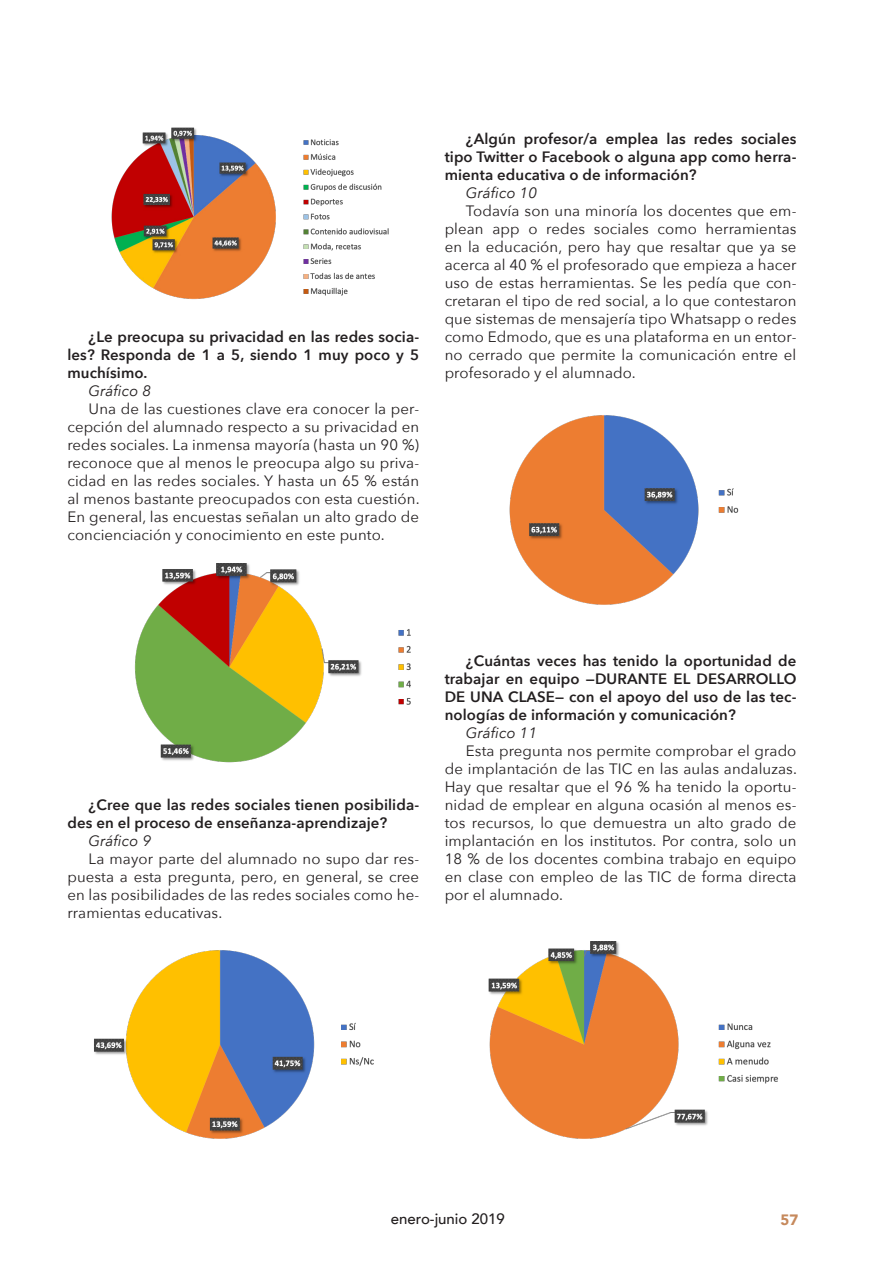
<style>
.page{position:relative;width:893px;height:1263px;background:#fff}
.page>*{position:absolute;margin:0;border:0;box-sizing:border-box;transform-origin:0 0}
.t1{font:15px/18px "Avenir Next";letter-spacing:.005em;color:#231f20;text-align:justify}
.t2{font:600 15px/18px "Avenir Next";letter-spacing:.005em;color:#231f20;text-align:justify}
.t3{font:italic 15px "Avenir Next";letter-spacing:.005em;color:#231f20}
.t4{font:500 15px "Avenir";color:#231f20}
.t5{font:900 15px "Avenir";color:#c6895c}
</style>
<div class="page">
<img style="left:111px;top:128px;width:278px;height:172px">
<img style="left:134px;top:564px;width:277px;height:199px">
<img style="left:94px;top:950px;width:280px;height:189px">
<img style="left:509px;top:415px;width:230px;height:190px">
<img style="left:488px;top:941px;width:290px;height:198px">
<p class="t2" style="left:67px;top:327px;width:353px;text-indent:21px">¿Le preocupa su privacidad en las redes socia&shy;les? Responda de 1 a 5, siendo 1 muy poco y 5 muchísimo.</p>
<p class="t3" style="left:89px;top:378px;width:64px">Gráfico 8</p>
<p class="t1" style="left:67px;top:399px;width:354px;text-indent:21px">Una de las cuestiones clave era conocer la per&shy;cepción del alumnado respecto a su privacidad en redes sociales. La inmensa mayoría (hasta un 90 %) reconoce que al menos le preocupa algo su priva&shy;cidad en las redes sociales. Y hasta un 65 % están al menos bastante preocupados con esta cuestión.<br>En general, las encuestas señalan un alto grado de concienciación y conocimiento en este punto.</p>
<p class="t2" style="left:445px;top:129px;width:353px;text-indent:21px">¿Algún profesor/a emplea las redes sociales tipo Twitter o Facebook o alguna app como herra&shy;mienta educativa o de información?</p>
<p class="t3" style="left:466px;top:180px;width:73px">Gráfico 10</p>
<p class="t1" style="left:445px;top:201px;width:353px;text-indent:21px">Todavía son una minoría los docentes que em&shy;plean app o redes sociales como herramientas en la educación, pero hay que resaltar que ya se acerca al 40 % el profesorado que empieza a hacer uso de estas herramientas. Se les pedía que con&shy;cretaran el tipo de red social, a lo que contestaron que sistemas de mensajería tipo Whatsapp o redes como Edmodo, que es una plataforma en un entor&shy;no cerrado que permite la comunicación entre el profesorado y el alumnado.</p>
<p class="t2" style="left:67px;top:795px;width:353px;text-indent:21px">¿Cree que las redes sociales tienen posibilida&shy;des en el proceso de enseñanza-aprendizaje?</p>
<p class="t3" style="left:89px;top:828px;width:64px">Gráfico 9</p>
<p class="t1" style="left:67px;top:849px;width:353px;text-indent:21px">La mayor parte del alumnado no supo dar res&shy;puesta a esta pregunta, pero, en general, se cree en las posibilidades de las redes sociales como he&shy;rramientas educativas.</p>
<p class="t2" style="left:445px;top:651px;width:353px;text-indent:21px">¿Cuántas veces has tenido la oportunidad de trabajar en equipo —DURANTE EL DESARROLLO DE UNA CLASE— con el apoyo del uso de las tec&shy;nologías de información y comunicación?</p>
<p class="t3" style="left:466px;top:720px;width:73px">Gráfico 11</p>
<p class="t1" style="left:445px;top:741px;width:354px;text-indent:21px">Esta pregunta nos permite comprobar el grado de implantación de las TIC en las aulas andaluzas.<br>Hay que resaltar que el 96 % ha tenido la oportu&shy;nidad de emplear en alguna ocasión al menos es&shy;tos recursos, lo que demuestra un alto grado de implantación en los institutos. Por contra, solo un 18 % de los docentes combina trabajo en equipo en clase con empleo de las TIC de forma directa por el alumnado.</p>
<p class="t4" style="left:391px;top:1206px;width:116px">enero-junio 2019</p>
<p class="t5" style="left:781px;top:1206px;width:19px">57</p>
</div>
